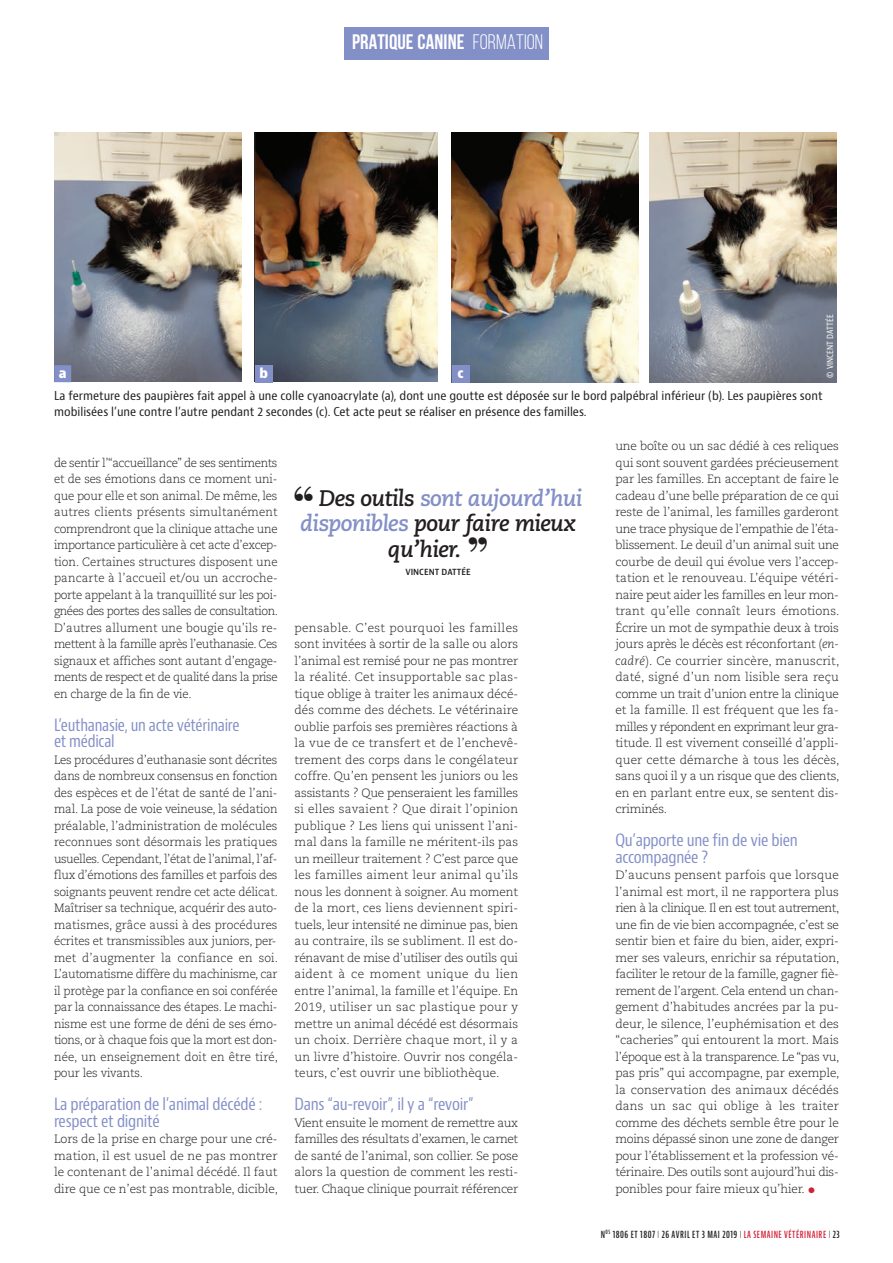
<style>
.page{position:relative;width:893px;height:1263px;background:#fff}
.page>*{position:absolute;margin:0;border:0;box-sizing:border-box;transform-origin:0 0}
.t1{font:italic 700 22.5px/25.5px "Caecilia";letter-spacing:-.03em;color:#231f20;text-align:center}
.t2{font:700 21px "Bebas Neue";letter-spacing:.005em;color:#fff}
.t3{font:condensed 16.5px/16.5px "Bernino Sans";letter-spacing:-.015em;color:#838fc7}
.t4{font:800 condensed 13.5px "Bernino Sans";color:#fff}
.t5{font:300 12px/16.5px "Caecilia";letter-spacing:-.015em;color:#231f20;text-align:justify}
.t6{font:condensed 12px/15.8px "Bernino Sans";color:#231f20}
.t7{font:600 extra-condensed 10.5px "Bernino Sans";letter-spacing:.05em;color:#231f20}
.t8{font:condensed 9px "Bernino Sans";color:#fff}
.t9{font:600 condensed 9px "Bernino Sans";color:#231f20}
.s1{font-weight:400}
.s2{font-family:"Bodoni BE";font-style:normal;font-size:37.5px}
.s3{color:#838fc7}
.s4{font-style:italic;font-size:12.3px}
.s5{font-size:16.5px;color:#d12138}
.s6{font-weight:300}
.s7{color:#d12138}
</style>
<div class="page">
<div style="left:345px;top:27px;width:204px;height:33px;background:#838fc7"></div>
<img style="left:55px;top:132px;width:186px;height:250px">
<img style="left:255px;top:132px;width:182px;height:250px">
<img style="left:451px;top:132px;width:187px;height:251px">
<img style="left:650px;top:132px;width:187px;height:251px">
<div style="left:54px;top:365px;width:17px;height:17px;background:#838fc7"></div>
<div style="left:255px;top:365px;width:17px;height:17px;background:#838fc7"></div>
<div style="left:452px;top:365px;width:17px;height:17px;background:#838fc7"></div>
<h2 class="t2" style="left:352px;top:30px;width:193px">PRATIQUE CANINE <span class="s1">FORMATION</span></h2>
<p class="t4" style="left:59px;top:367px;width:9px">a</p>
<p class="t4" style="left:259px;top:367px;width:10px">b</p>
<p class="t4" style="left:457px;top:367px;width:8px">c</p>
<p class="t8" style="left:826px;top:378px;width:65px;rotate:-90deg">© VINCENT DATTÉE</p>
<p class="t6" style="left:54px;top:388px;width:770px">La fermeture des paupières fait appel à une colle cyanoacrylate (a), dont une goutte est déposée sur le bord palpébral inférieur (b). Les paupières sont mobilisées l’une contre l’autre pendant 2 secondes (c). Cet acte peut se réaliser en présence des familles.</p>
<p class="t5" style="left:54px;top:455px;width:225px">de sentir l’“accueillance” de ses sentiments et de ses émotions dans ce moment uni&shy;que pour elle et son animal. De même, les autres clients présents simultanément comprendront que la clinique attache une importance particulière à cet acte d’excep&shy;tion. Certaines structures disposent une pancarte à l’accueil et/ou un accroche&shy;porte appelant à la tranquillité sur les poi&shy;gnées des portes des salles de consultation.<br>D’autres allument une bougie qu’ils re&shy;mettent à la famille après l’euthanasie. Ces signaux et affiches sont autant d’engage&shy;ments de respect et de qualité dans la prise en charge de la fin de vie.</p>
<h3 class="t3" style="left:54px;top:717px;width:187px">L’euthanasie, un acte vétérinaire et médical</h3>
<p class="t5" style="left:54px;top:752px;width:226px;text-align:left">Les procédures d’euthanasie sont décrites dans de nombreux consensus en fonction des espèces et de l’état de santé de l’ani&shy;mal. La pose de voie veineuse, la sédation préalable, l’administration de molécules reconnues sont désormais les pratiques usuelles. Cependant, l’état de l’animal, l’af&shy;flux d’émotions des familles et parfois des soignants peuvent rendre cet acte délicat.<br>Maîtriser sa technique, acquérir des auto&shy;matismes, grâce aussi à des procédures écrites et transmissibles aux juniors, per&shy;met d’augmenter la confiance en soi.<br>L’automatisme diffère du machinisme, car il protège par la confiance en soi conférée par la connaissance des étapes. Le machi&shy;nisme est une forme de déni de ses émo&shy;tions, or à chaque fois que la mort est don&shy;née, un enseignement doit en être tiré, pour les vivants.</p>
<h3 class="t3" style="left:54px;top:1097px;width:210px">La préparation de l’animal décédé : respect et dignité</h3>
<p class="t5" style="left:54px;top:1132px;width:226px">Lors de la prise en charge pour une cré&shy;mation, il est usuel de ne pas montrer le contenant de l’animal décédé. Il faut dire que ce n’est pas montrable, dicible,</p>
<h1 class="t1" style="left:293px;top:487px;width:290px"><span class="s2">“</span> Des outils <span class="s3">sont aujourd’hui disponibles</span> pour faire mieux qu’hier. <span class="s2">”</span></h1>
<p class="t9" style="left:405px;top:568px;width:67px">VINCENT DATTÉE</p>
<p class="t5" style="left:295px;top:620px;width:225px">pensable. C’est pourquoi les familles sont invitées à sortir de la salle ou alors l’animal est remisé pour ne pas montrer la réalité. Cet insupportable sac plas&shy;tique oblige à traiter les animaux décé&shy;dés comme des déchets. Le vétérinaire oublie parfois ses premières réactions à la vue de ce transfert et de l’enchevê&shy;trement des corps dans le congélateur coffre. Qu’en pensent les juniors ou les assistants ? Que penseraient les familles si elles savaient ? Que dirait l’opinion publique ? Les liens qui unissent l’ani&shy;mal dans la famille ne méritent-ils pas un meilleur traitement ? C’est parce que les familles aiment leur animal qu’ils nous les donnent à soigner. Au moment de la mort, ces liens deviennent spiri&shy;tuels, leur intensité ne diminue pas, bien au contraire, ils se subliment. Il est do&shy;rénavant de mise d’utiliser des outils qui aident à ce moment unique du lien entre l’animal, la famille et l’équipe. En 2019, utiliser un sac plastique pour y mettre un animal décédé est désormais un choix. Derrière chaque mort, il y a un livre d’histoire. Ouvrir nos congéla&shy;teurs, c’est ouvrir une bibliothèque.</p>
<h3 class="t3" style="left:295px;top:1097px;width:181px">Dans “au-revoir”, il y a “revoir”</h3>
<p class="t5" style="left:295px;top:1115px;width:225px">Vient ensuite le moment de remettre aux familles des résultats d’examen, le carnet de santé de l’animal, son collier. Se pose alors la question de comment les resti&shy;tuer. Chaque clinique pourrait référencer</p>
<p class="t5" style="left:615px;top:439px;width:226px">une boîte ou un sac dédié à ces reliques qui sont souvent gardées précieusement par les familles. En acceptant de faire le cadeau d’une belle préparation de ce qui reste de l’animal, les familles garderont une trace physique de l’empathie de l’éta&shy;blissement. Le deuil d’un animal suit une courbe de deuil qui évolue vers l’accep&shy;tation et le renouveau. L’équipe vétéri&shy;naire peut aider les familles en leur mon&shy;trant qu’elle connaît leurs émotions.<br>Écrire un mot de sympathie deux à trois jours après le décès est réconfortant (<span class="s4">en&shy;cadré</span>). Ce courrier sincère, manuscrit, daté, signé d’un nom lisible sera reçu comme un trait d’union entre la clinique et la famille. Il est fréquent que les fa&shy;milles y répondent en exprimant leur gra&shy;titude. Il est vivement conseillé d’appli&shy;quer cette démarche à tous les décès, sans quoi il y a un risque que des clients, en en parlant entre eux, se sentent dis&shy;criminés.</p>
<h3 class="t3" style="left:615px;top:833px;width:184px">Qu’apporte une fin de vie bien accompagnée ?</h3>
<p class="t5" style="left:615px;top:868px;width:226px">D’aucuns pensent parfois que lorsque l’animal est mort, il ne rapportera plus rien à la clinique. Il en est tout autrement, une fin de vie bien accompagnée, c’est se sentir bien et faire du bien, aider, expri&shy;mer ses valeurs, enrichir sa réputation, faciliter le retour de la famille, gagner fiè&shy;rement de l’argent. Cela entend un chan&shy;gement d’habitudes ancrées par la pu&shy;deur, le silence, l’euphémisation et des “cacheries” qui entourent la mort. Mais l’époque est à la transparence. Le “pas vu, pas pris” qui accompagne, par exemple, la conservation des animaux décédés dans un sac qui oblige à les traiter comme des déchets semble être pour le moins dépassé sinon une zone de danger pour l’établissement et la profession vé&shy;térinaire. Des outils sont aujourd’hui dis&shy;ponibles pour faire mieux qu’hier. <span class="s5">•</span></p>
<p class="t7" style="left:601px;top:1229px;width:241px">N<sup>0S</sup> 1806 ET 1807 <span class="s6">I</span> 26 AVRIL ET 3 MAI 2019 <span class="s6">I</span> <span class="s7">LA SEMAINE VÉTÉRINAIRE</span> <span class="s6">I</span> 23</p>
</div>
